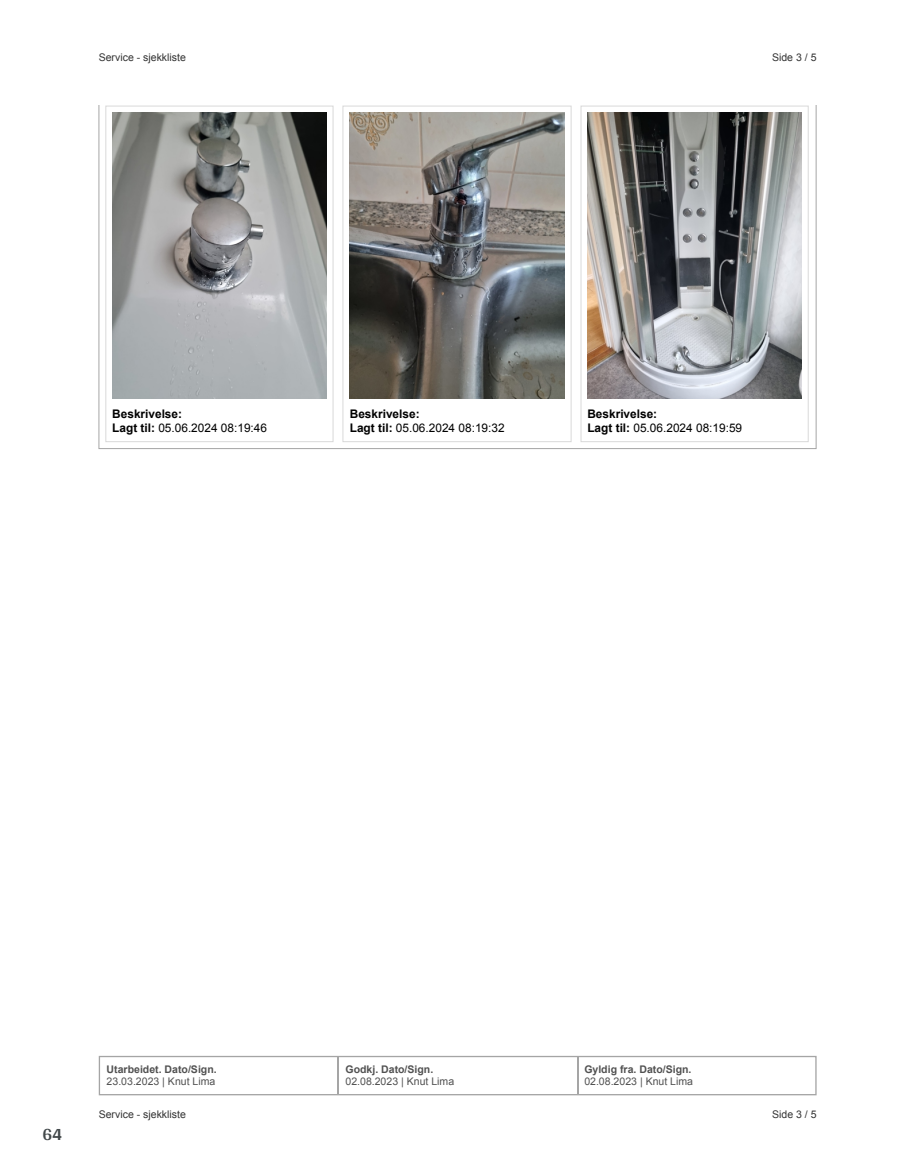
<style>
.page{position:relative;width:915px;height:1172px;background:#fff}
.page>*{position:absolute;margin:0;border:0;box-sizing:border-box;transform-origin:0 0}
.t1{font:700 18px "Arya";color:#414749}
.t2{font:700 11.85px/13.8px "Arial";color:#000}
.t3{font:700 10.5px "Arial";color:#515151}
.t4{font:10.5px "Arial";color:#515151}
.t5{font:10.5px "Arial";color:#323232}
.s1{font-weight:400}
</style>
<div class="page">
<div style="left:99px;top:1056px;width:717px;height:39px;border:1px solid #a5a5a5"></div>
<hr style="left:337px;top:1057px;width:1px;height:37px;background:#a5a5a5">
<hr style="left:576px;top:1057px;width:2px;height:37px;background:#a5a5a5">
<svg style="left:98px;top:106px;width:718px;height:343px"></svg>
<div style="left:105px;top:106px;width:228px;height:336px;border:1px solid #d9d9d9"></div>
<img style="left:112px;top:112px;width:214px;height:287px">
<div style="left:342px;top:106px;width:229px;height:336px;border:1px solid #d9d9d9"></div>
<img style="left:349px;top:112px;width:215px;height:287px">
<div style="left:580px;top:106px;width:228px;height:336px;border:1px solid #d9d9d9"></div>
<img style="left:587px;top:112px;width:214px;height:287px">
<p class="t5" style="left:99px;top:50px;width:89px">Service - sjekkliste</p>
<p class="t5" style="left:771px;top:50px;width:46px">Side 3 / 5</p>
<p class="t2" style="left:112px;top:408px;width:156px">Beskrivelse:<br>Lagt til: <span class="s1">05.06.2024 08:19:46</span></p>
<p class="t2" style="left:350px;top:408px;width:156px">Beskrivelse:<br>Lagt til: <span class="s1">05.06.2024 08:19:32</span></p>
<p class="t2" style="left:587px;top:408px;width:156px">Beskrivelse:<br>Lagt til: <span class="s1">05.06.2024 08:19:59</span></p>
<h1 class="t1" style="left:43px;top:1123px;width:21px">64</h1>
<p class="t3" style="left:107px;top:1062px;width:111px">Utarbeidet. Dato/Sign.</p>
<p class="t4" style="left:107px;top:1074px;width:110px">23.03.2023 | Knut Lima</p>
<p class="t3" style="left:345px;top:1062px;width:89px">Godkj. Dato/Sign.</p>
<p class="t4" style="left:345px;top:1074px;width:110px">02.08.2023 | Knut Lima</p>
<p class="t3" style="left:584px;top:1062px;width:109px">Gyldig fra. Dato/Sign.</p>
<p class="t4" style="left:584px;top:1074px;width:110px">02.08.2023 | Knut Lima</p>
<p class="t5" style="left:99px;top:1107px;width:89px">Service - sjekkliste</p>
<p class="t5" style="left:771px;top:1107px;width:46px">Side 3 / 5</p>
</div>
